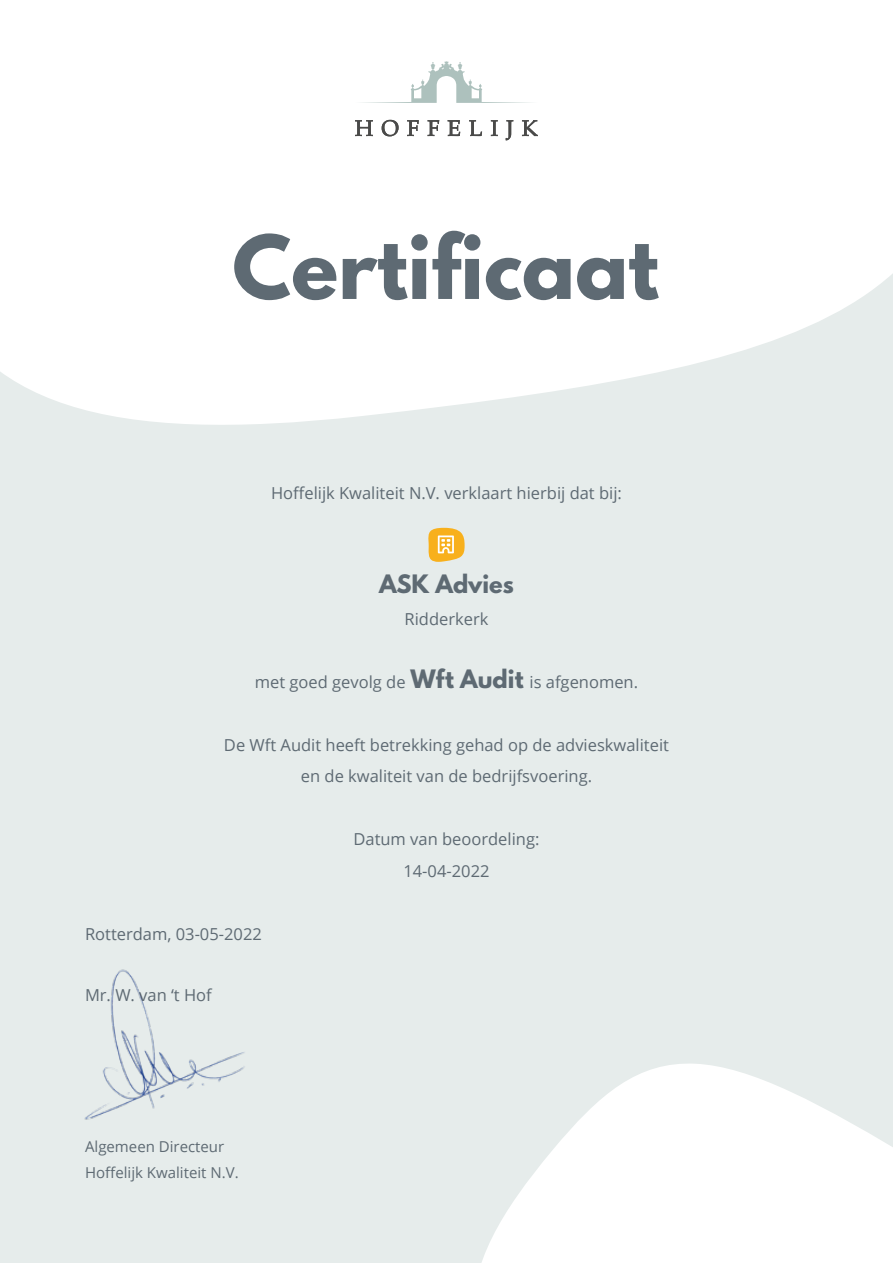
<style>
.page{position:relative;width:893px;height:1263px;background:#e6eceb}
.page>*{position:absolute;margin:0;border:0;box-sizing:border-box;transform-origin:0 0}
.t1{font:700 22.5px "League Spartan";color:#5e6a73}
.t2{font:16.5px/31.5px "Open Sans";color:#5e6a73;text-align:center}
.t3{font:15px/25.5px "Open Sans";color:#5e6a73}
.s1{font-family:"League Spartan";font-weight:700;font-size:22.5px}
</style>
<div class="page">
<svg style="left:0;top:0;width:893px;height:425px;background:#fcfdfd"></svg>
<svg style="left:355px;top:120px;width:18px;height:16px"></svg>
<svg style="left:382px;top:120px;width:17px;height:16px"></svg>
<svg style="left:407px;top:120px;width:12px;height:16px"></svg>
<svg style="left:428px;top:120px;width:11px;height:16px"></svg>
<svg style="left:448px;top:120px;width:12px;height:16px"></svg>
<svg style="left:469px;top:120px;width:13px;height:16px"></svg>
<svg style="left:491px;top:120px;width:7px;height:16px"></svg>
<svg style="left:506px;top:120px;width:7px;height:20px"></svg>
<svg style="left:522px;top:120px;width:16px;height:16px"></svg>
<svg style="left:355px;top:61px;width:183px;height:42px;background:#f1f4f3"></svg>
<svg style="left:234px;top:231px;width:425px;height:69px;background:#bcc1c4"></svg>
<svg style="left:482px;top:1063px;width:411px;height:200px;fill:#fff"></svg>
<svg style="left:428px;top:528px;width:37px;height:34px"></svg>
<img style="left:84px;top:969px;width:161px;height:151px">
<p class="t2" style="left:271px;top:477px;width:352px">Hoffelijk Kwaliteit N.V. verklaart hierbij dat bij:</p>
<h1 class="t1" style="left:379px;top:567px;width:136px">ASK Advies</h1>
<p class="t2" style="left:405px;top:603px;width:85px">Ridderkerk</p>
<p class="t2" style="left:255px;top:666px;width:385px">met goed gevolg de <span class="s1">Wft Audit</span> is afgenomen.</p>
<p class="t2" style="left:224px;top:729px;width:447px">De Wft Audit heeft betrekking gehad op de advieskwaliteit en de kwaliteit van de bedrijfsvoering.</p>
<p class="t2" style="left:85px;top:918px;width:178px">Rotterdam, 03-05-2022</p>
<p class="t2" style="left:85px;top:979px;width:128px">Mr. W. van ‘t Hof</p>
<p class="t3" style="left:85px;top:1134px;width:155px">Algemeen Directeur<br>Hoffelijk Kwaliteit N.V.</p>
<p class="t2" style="left:353px;top:823px;width:187px">Datum van beoordeling:<br>14-04-2022</p>
</div>
